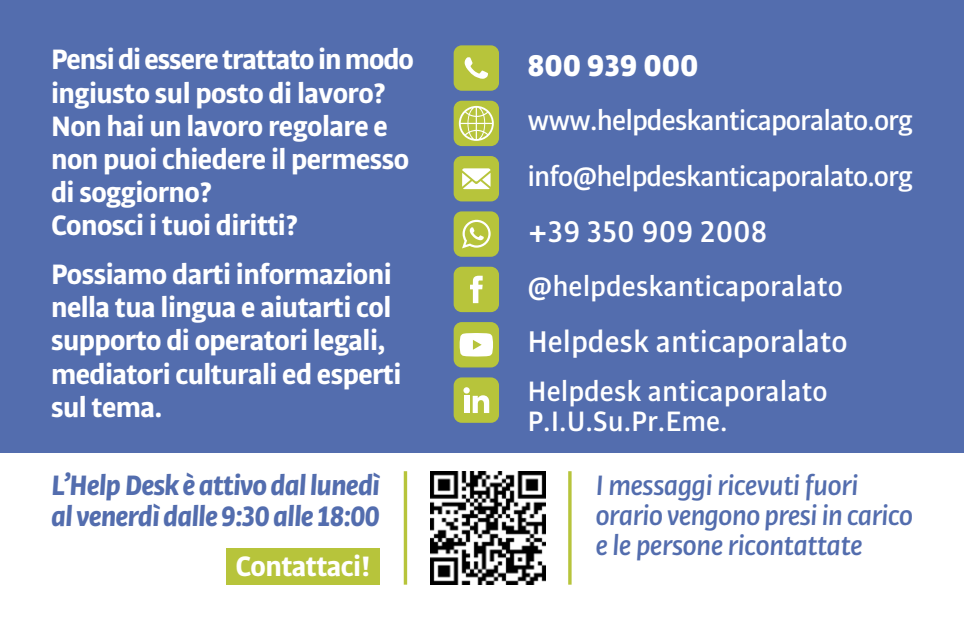
<style>
.page{position:relative;width:964px;height:624px;background:#536dae}
.page>*{position:absolute;margin:0;border:0;box-sizing:border-box;transform-origin:0 0}
.t1{font:500 32px "Bulo";color:#fff}
.t2{font:900 32px "Bulo";color:#fff}
.t3{font:700 30px/33.2px "Bulo";letter-spacing:-.02em;color:#fff}
.t4{font:italic 500 30px/30px "Bulo";letter-spacing:-.02em;color:#536dae}
.t5{font:500 30px "Bulo";letter-spacing:-.03em;color:#fff}
.t6{font:500 30px/30px "Bulo";color:#fff}
.t7{font:italic 700 30px/30.8px "Bulo";letter-spacing:-.03em;color:#536dae}
</style>
<div class="page">
<div style="left:0;top:454px;width:964px;height:170px;background:#fff"></div>
<div style="left:227px;top:548px;width:153px;height:36px;background:#b7c43b"></div>
<img style="left:431px;top:471px;width:114px;height:113px">
<hr style="left:404px;top:471px;width:3px;height:113px;background:#b7c43b">
<hr style="left:568px;top:471px;width:3px;height:113px;background:#b7c43b">
<div style="left:454px;top:45px;width:45px;height:46px;background:#b7c43b;border-radius:8px"></div>
<svg style="left:465px;top:57px;width:23px;height:22px"></svg>
<div style="left:454px;top:156px;width:45px;height:45px;background:#b7c43b;border-radius:8px"></div>
<svg style="left:462px;top:168px;width:28px;height:21px"></svg>
<div style="left:454px;top:211px;width:45px;height:46px;background:#b7c43b;border-radius:8px"></div>
<svg style="left:462px;top:220px;width:29px;height:28px"></svg>
<div style="left:454px;top:267px;width:45px;height:45px;background:#b7c43b;border-radius:8px"></div>
<svg style="left:470px;top:276px;width:13px;height:27px"></svg>
<div style="left:454px;top:377px;width:45px;height:46px;background:#b7c43b;border-radius:8px"></div>
<div style="left:464px;top:396px;width:5px;height:17px;background:#fff"></div>
<div style="left:463px;top:387px;width:7px;height:6px;background:#fff;border-radius:50%"></div>
<svg style="left:473px;top:395px;width:16px;height:18px"></svg>
<div style="left:454px;top:322px;width:45px;height:45px;background:#b7c43b;border-radius:8px"></div>
<svg style="left:460px;top:333px;width:33px;height:23px"></svg>
<div style="left:454px;top:101px;width:45px;height:45px;background:#b7c43b;border-radius:8px"></div>
<svg style="left:459px;top:106px;width:35px;height:35px"></svg>
<p class="t3" style="left:51px;top:45px;width:364px">Pensi di essere trattato in modo ingiusto sul posto di lavoro?<br>Non hai un lavoro regolare e non puoi chiedere il permesso di soggiorno?<br>Conosci i tuoi diritti?</p>
<p class="t3" style="left:51px;top:259px;width:352px">Possiamo darti informazioni nella tua lingua e aiutarti col supporto di operatori legali, mediatori culturali ed esperti sul tema.</p>
<p class="t7" style="left:51px;top:472px;width:330px">L’Help Desk è attivo dal lunedì al venerdì dalle 9:30 alle 18:00</p>
<p class="t3" style="left:235px;top:551px;width:137px">Contattaci!</p>
<p class="t2" style="left:527px;top:53px;width:173px">800 939 000</p>
<p class="t5" style="left:527px;top:109px;width:387px">www.helpdeskanticaporalato.org</p>
<p class="t5" style="left:527px;top:165px;width:387px">info@helpdeskanticaporalato.org</p>
<p class="t1" style="left:527px;top:219px;width:242px">+39 350 909 2008</p>
<p class="t6" style="left:527px;top:274px;width:317px">@helpdeskanticaporalato</p>
<p class="t1" style="left:527px;top:330px;width:322px">Helpdesk anticaporalato</p>
<p class="t6" style="left:527px;top:379px;width:302px">Helpdesk anticaporalato<br>P.I.U.Su.Pr.Eme.</p>
<p class="t4" style="left:595px;top:472px;width:319px">I messaggi ricevuti fuori orario vengono presi in carico e le persone ricontattate</p>
</div>
